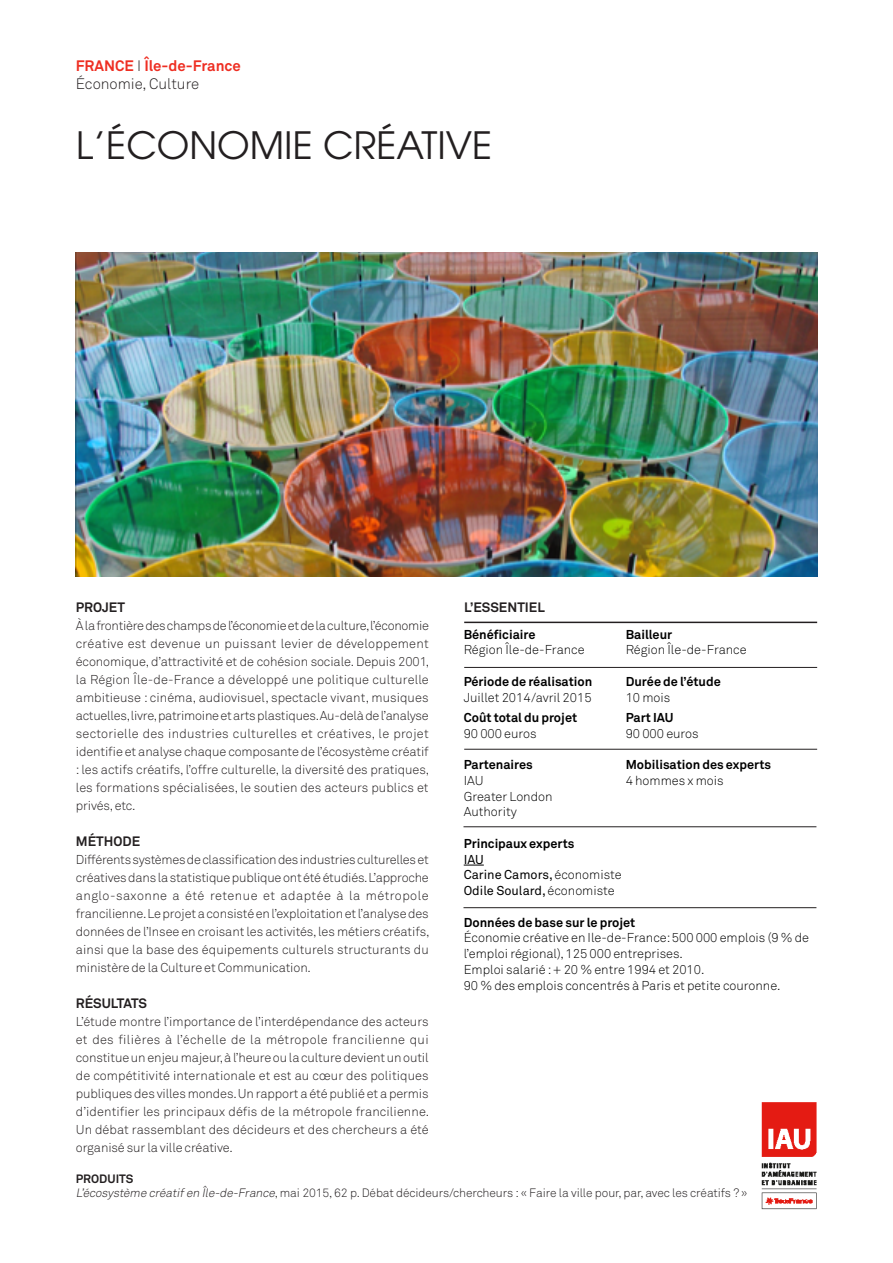
<style>
.page{position:relative;width:893px;height:1263px;background:#fff}
.page>*{position:absolute;margin:0;border:0;box-sizing:border-box;transform-origin:0 0}
.t1{font:37.5px "Avant Garde";color:#231f20}
.t2{font:700 15px "Akkurat";color:#ee2e22}
.t3{font:300 15px "Akkurat";color:#231f20}
.inter1{font:700 13.5px "Akkurat";color:#231f20}
.texte_courant{font:300 12.75px/18px "Akkurat";letter-spacing:-.005em;color:#231f20;text-align:justify}
.texte_courant-2{font:300 12.75px/15.8px "Akkurat";color:#000001}
.texte_courant-3{font:700 12.75px "Akkurat";color:#000001}
.texte_courant-4{font:12.75px "Akkurat";color:#000001}
.inter1-2{font:300 12px "Akkurat";letter-spacing:-.01em;color:#231f20}
.inter1-3{font:700 12px "Akkurat";color:#231f20}
.s1{font-weight:300;color:#231f20}
.s2{font-weight:300}
.s3{font-style:italic}
</style>
<div class="page">
<img style="left:761px;top:1102px;width:56px;height:108px">
<svg style="left:464px;top:865px;width:20px;height:1px"></svg>
<img style="left:76px;top:252px;width:741px;height:324px">
<hr style="left:464px;top:622px;width:353px;height:1px;background:#231f20">
<hr style="left:463px;top:826px;width:353px;height:1px;background:#231f20">
<hr style="left:464px;top:667px;width:353px;height:1px;background:#231f20">
<hr style="left:464px;top:749px;width:353px;height:1px;background:#231f20">
<hr style="left:463px;top:907px;width:353px;height:1px;background:#231f20">
<p class="t2" style="left:76px;top:56px;width:167px">FRANCE <span class="s1">I</span> Île-de-France</p>
<p class="t3" style="left:76px;top:75px;width:125px">Économie, Culture</p>
<p class="t1" style="left:76px;top:123px;width:418px">L’ÉCONOMIE CRÉATIVE</p>
<p class="inter1" style="left:76px;top:599px;width:51px">PROJET</p>
<p class="texte_courant" style="left:76px;top:617px;width:355px">À la frontière des champs de l’économie et de la culture, l’économie créative est devenue un puissant levier de développement économique, d’attractivité et de cohésion sociale. Depuis 2001, la Région Île-de-France a développé une politique culturelle ambitieuse : cinéma, audiovisuel, spectacle vivant, musiques actuelles, livre, patrimoine et arts plastiques. Au-delà de l’analyse sectorielle des industries culturelles et créatives, le projet identifie et analyse chaque composante de l’écosystème créatif : les actifs créatifs, l’offre culturelle, la diversité des pratiques, les formations spécialisées, le soutien des acteurs publics et privés, etc.</p>
<p class="inter1" style="left:76px;top:833px;width:66px">MÉTHODE</p>
<p class="texte_courant" style="left:76px;top:851px;width:355px">Différents systèmes de classification des industries culturelles et créatives dans la statistique publique ont été étudiés. L’approche anglo-saxonne a été retenue et adaptée à la métropole francilienne. Le projet a consisté en l’exploitation et l’analyse des données de l’Insee en croisant les activités, les métiers créatifs, ainsi que la base des équipements culturels structurants du ministère de la Culture et Communication.</p>
<p class="inter1" style="left:76px;top:995px;width:73px">RÉSULTATS</p>
<p class="texte_courant" style="left:76px;top:1013px;width:355px">L’étude montre l’importance de l’interdépendance des acteurs et des filières à l’échelle de la métropole francilienne qui constitue un enjeu majeur, à l’heure ou la culture devient un outil de compétitivité internationale et est au cœur des politiques publiques des villes mondes. Un rapport a été publié et a permis d’identifier les principaux défis de la métropole francilienne.<br>Un débat rassemblant des décideurs et des chercheurs a été organisé sur la ville créative.</p>
<p class="inter1" style="left:464px;top:599px;width:82px">L’ESSENTIEL</p>
<p class="texte_courant-3" style="left:464px;top:626px;width:73px">Bénéficiaire</p>
<p class="texte_courant-3" style="left:626px;top:626px;width:48px">Bailleur</p>
<p class="texte_courant-2" style="left:464px;top:642px;width:122px">Région Île-de-France</p>
<p class="texte_courant-2" style="left:626px;top:642px;width:122px">Région Île-de-France</p>
<p class="texte_courant-3" style="left:464px;top:673px;width:130px">Période de réalisation</p>
<p class="texte_courant-3" style="left:626px;top:673px;width:97px">Durée de l’étude</p>
<p class="texte_courant-2" style="left:464px;top:689px;width:129px">Juillet 2014/avril 2015</p>
<p class="texte_courant-2" style="left:626px;top:689px;width:46px">10 mois</p>
<p class="texte_courant-3" style="left:464px;top:709px;width:115px">Coût total du projet</p>
<p class="texte_courant-3" style="left:626px;top:709px;width:49px">Part IAU</p>
<p class="texte_courant-2" style="left:464px;top:725px;width:75px">90 000 euros</p>
<p class="texte_courant-2" style="left:626px;top:725px;width:75px">90 000 euros</p>
<p class="texte_courant-3" style="left:464px;top:756px;width:71px">Partenaires</p>
<p class="texte_courant-3" style="left:626px;top:756px;width:147px">Mobilisation des experts</p>
<p class="texte_courant-2" style="left:464px;top:773px;width:21px">IAU</p>
<p class="texte_courant-2" style="left:626px;top:773px;width:99px">4 hommes x mois</p>
<p class="texte_courant-2" style="left:464px;top:788px;width:90px">Greater London</p>
<p class="texte_courant-2" style="left:464px;top:804px;width:55px">Authority</p>
<p class="texte_courant-3" style="left:464px;top:835px;width:112px">Principaux experts</p>
<p class="texte_courant-4" style="left:464px;top:852px;width:22px">IAU</p>
<p class="texte_courant-4" style="left:464px;top:867px;width:159px">Carine Camors, <span class="s2">économiste</span></p>
<p class="texte_courant-4" style="left:464px;top:883px;width:152px">Odile Soulard, <span class="s2">économiste</span></p>
<p class="texte_courant-3" style="left:464px;top:914px;width:173px">Données de base sur le projet</p>
<p class="texte_courant-2" style="left:464px;top:930px;width:347px">Économie créative en Ile-de-France: 500 000 emplois (9 % de l’emploi régional), 125 000 entreprises.</p>
<p class="texte_courant-2" style="left:464px;top:962px;width:242px">Emploi salarié : + 20 % entre 1994 et 2010.</p>
<p class="texte_courant-2" style="left:464px;top:977px;width:318px">90 % des emplois concentrés à Paris et petite couronne.</p>
<p class="inter1-3" style="left:76px;top:1172px;width:59px">PRODUITS</p>
<p class="inter1-2" style="left:76px;top:1186px;width:673px"><span class="s3">L’écosystème créatifen Île-de-France</span>, mai 2015, 62 p. Débat décideurs/chercheurs : « Faire la ville pour, par, avec les créatifs ? »</p>
</div>
